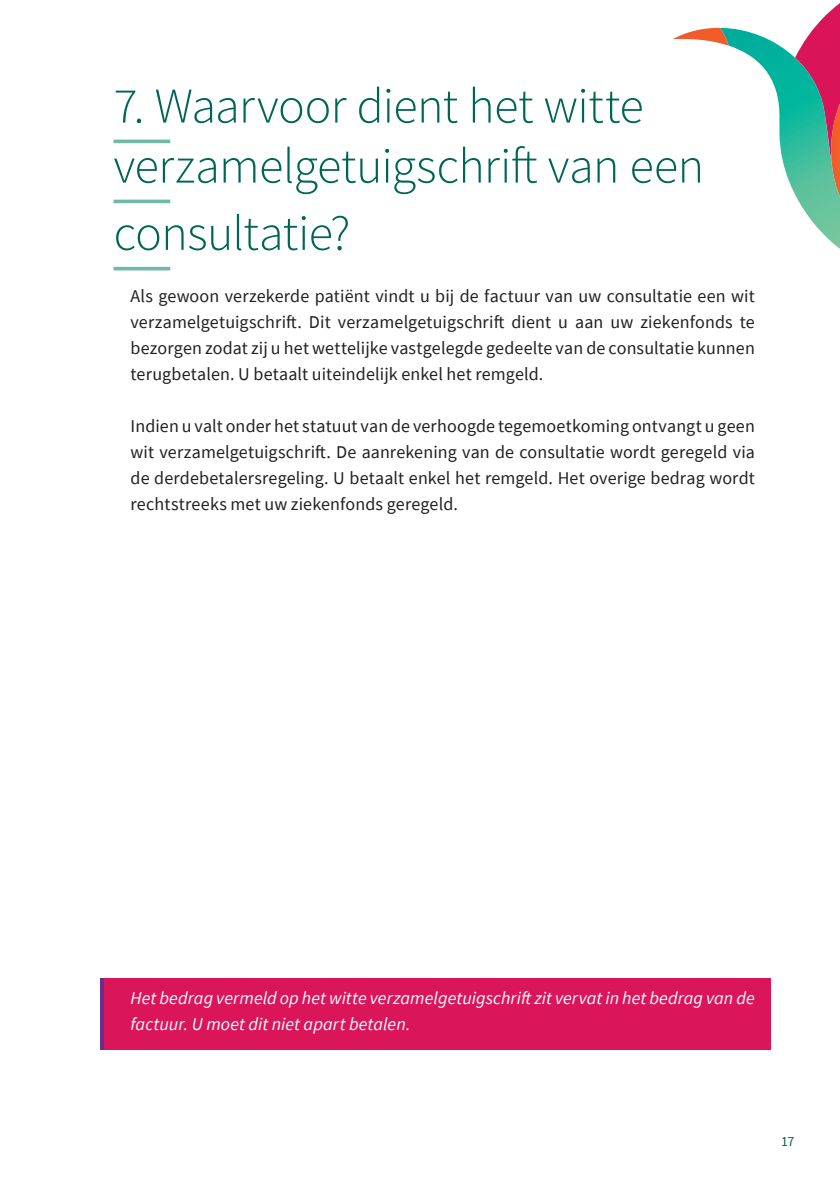
<style>
.page{position:relative;width:840px;height:1191px;background:#fff}
.page>*{position:absolute;margin:0;border:0;box-sizing:border-box;transform-origin:0 0}
.Titel_N1{font:300 50px "Source Sans Pro";letter-spacing:-.015em;color:#006654}
.Body{font:18px/26px "Source Sans Pro";letter-spacing:.01em;color:#231f20;text-align:justify}
.Body-2{font:italic 18px/26px "Source Sans Pro";letter-spacing:.005em;color:#fff}
.t1{font:14px "Source Sans Pro";color:#006654}
</style>
<div class="page">
<div style="left:101px;top:978px;width:669px;height:71px;background:#da1559"></div>
<hr style="left:113px;top:140px;width:57px;height:3px;background:#70b9a7">
<hr style="left:113px;top:200px;width:57px;height:3px;background:#70b9a7">
<hr style="left:113px;top:267px;width:57px;height:3px;background:#70b9a7">
<svg style="left:673px;top:4px;width:166px;height:244px"></svg>
<p class="Titel_N1" style="left:113px;top:75px;width:531px">7. Waarvoor dient het witte</p>
<p class="Titel_N1" style="left:113px;top:135px;width:592px">verzamelgetuigschrift van een</p>
<p class="Titel_N1" style="left:113px;top:202px;width:238px">consultatie?</p>
<p class="Body" style="left:130px;top:283px;width:625px">Als gewoon verzekerde patiënt vindt u bij de factuur van uw consultatie een wit verzamelgetuigschrift. Dit verzamelgetuigschrift dient u aan uw ziekenfonds te bezorgen zodat zij u het wettelijke vastgelegde gedeelte van de consultatie kunnen terugbetalen. U betaalt uiteindelijk enkel het remgeld.</p>
<p class="Body" style="left:130px;top:413px;width:625px">Indien u valt onder het statuut van de verhoogde tegemoetkoming ontvangt u geen wit verzamelgetuigschrift. De aanrekening van de consultatie wordt geregeld via de derdebetalersregeling. U betaalt enkel het remgeld. Het overige bedrag wordt rechtstreeks met uw ziekenfonds geregeld.</p>
<p class="Body-2" style="left:130px;top:985px;width:625px">Het bedrag vermeld op het witte verzamelgetuigschrift zit vervat in het bedrag van de factuur. U moet dit niet apart betalen.</p>
<p class="t1" style="left:780px;top:1132px;width:15px">17</p>
</div>
